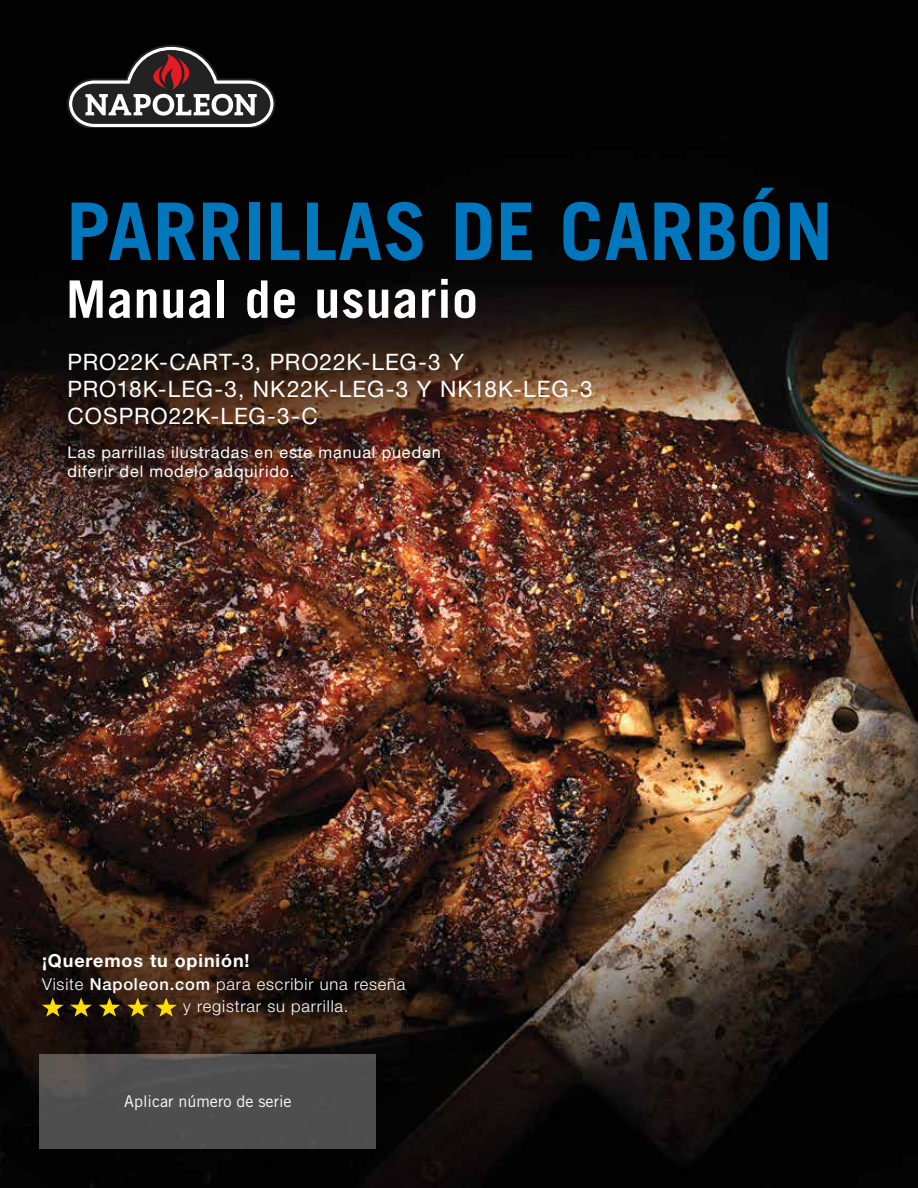
<style>
.page{position:relative;width:918px;height:1188px;background:#fff}
.page>*{position:absolute;margin:0;border:0;box-sizing:border-box;transform-origin:0 0}
.t1{font:700 79.5px "Trade Gothic LT Std";letter-spacing:.01em;color:#0076bc}
.t2{font:700 51.75px "Trade Gothic LT Std";letter-spacing:.015em;color:#fff}
.t3{font:22.65px/27.2px "Helvetica Neue";letter-spacing:.04em;color:#fff}
.t4{font:700 18px "Helvetica Neue";letter-spacing:.05em;color:#fff}
.t5{font:300 16.5px/22.5px "Helvetica Neue";letter-spacing:.05em;color:#fff}
.t6{font:16.2px/19.4px "Helvetica Neue";letter-spacing:.055em;color:#fff}
.t7{font:16.2px "Trade Gothic LT Std";color:#fff}
.s1{font-weight:500}
</style>
<div class="page">
<img style="left:0;top:0;width:918px;height:1188px">
<svg style="left:67px;top:45px;width:209px;height:83px"></svg>
<div style="left:40px;top:1054px;width:336px;height:95px;background:#4e4e4e"></div>
<svg style="left:42px;top:997px;width:22px;height:20px"></svg>
<svg style="left:70px;top:997px;width:22px;height:20px"></svg>
<svg style="left:99px;top:997px;width:21px;height:20px"></svg>
<svg style="left:127px;top:997px;width:22px;height:20px"></svg>
<svg style="left:155px;top:997px;width:22px;height:20px"></svg>
<h1 class="t1" style="left:66px;top:183px;width:769px">PARRILLAS DE CARBÓN</h1>
<h2 class="t2" style="left:66px;top:268px;width:413px">Manual de usuario</h2>
<p class="t3" style="left:68px;top:350px;width:527px">PRO22K-CART-3, PRO22K-LEG-3 Y<br>PRO18K-LEG-3, NK22K-LEG-3 Y NK18K-LEG-3<br>COSPRO22K-LEG-3-C</p>
<p class="t6" style="left:68px;top:443px;width:375px">Las parrillas ilustradas en este manual pueden diferir del modelo adquirido.</p>
<p class="t4" style="left:42px;top:947px;width:209px">¡Queremos tu opinión!</p>
<p class="t5" style="left:183px;top:972px;width:224px;text-indent:-141px">Visite <span class="s1">Napoleon.com</span> para escribir una reseña y registrar su parrilla.</p>
<p class="t7" style="left:124px;top:1092px;width:169px">Aplicar número de serie</p>
</div>
